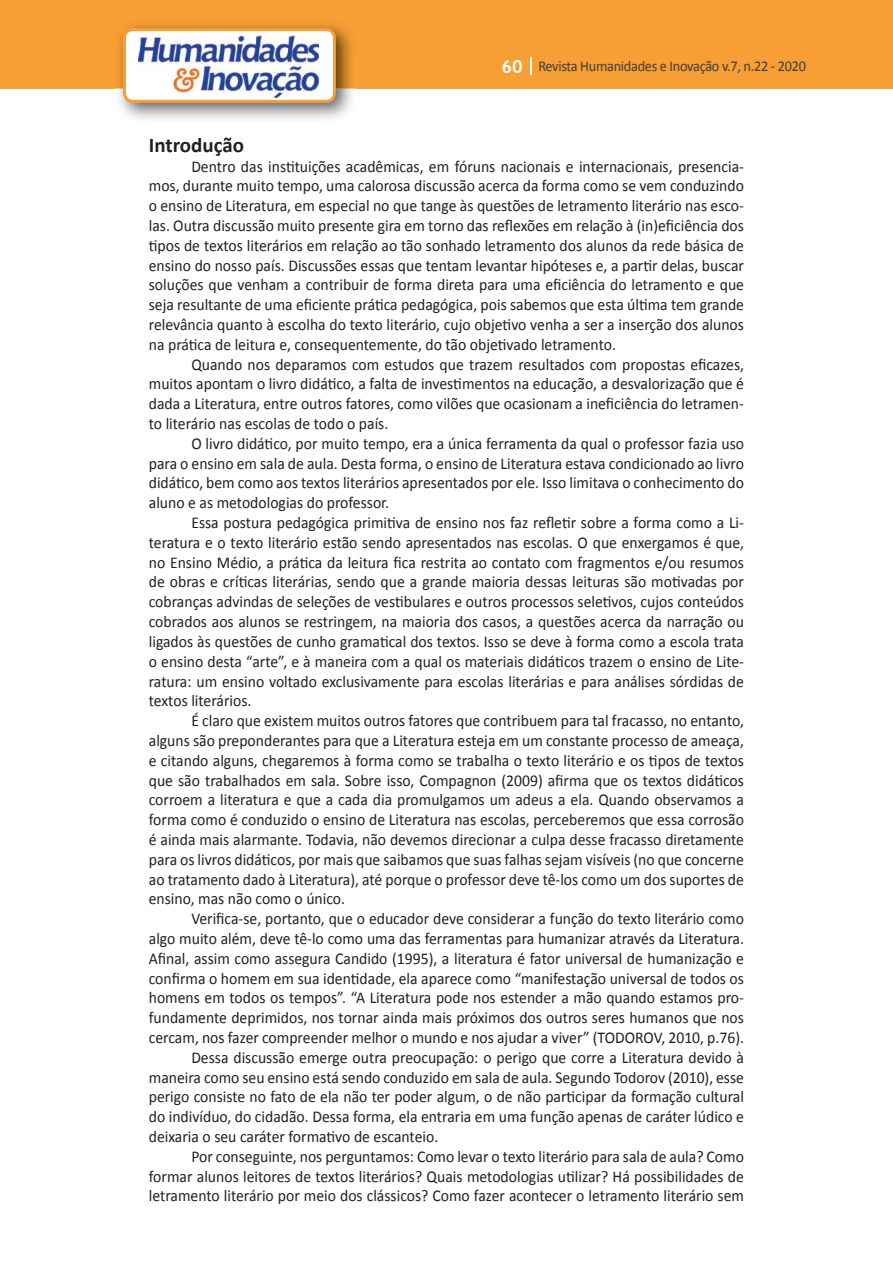
<style>
.page{position:relative;width:893px;height:1263px;background:#fff}
.page>*{position:absolute;margin:0;border:0;box-sizing:border-box;transform-origin:0 0}
.t1{font:700 21px "Calibri";color:#231f20}
.t2{font:16.5px/19.8px "Calibri";color:#231f20;text-align:justify;scale:.95 1}
.t3{font:15px "Calibri";letter-spacing:-.02em;color:#3e3e3f;scale:.95 1}
.s1{font-family:"Trebuchet MS";font-weight:700;font-size:18px;color:#fff}
</style>
<div class="page">
<div style="left:0;top:0;width:893px;height:88px;background:#f79e34"></div>
<svg style="left:530px;top:57px;width:2px;height:18px"></svg>
<img style="left:115px;top:24px;width:241px;height:95px">
<svg style="left:123px;top:28px;width:213px;height:75px"></svg>
<p class="t3" style="left:501px;top:57px;width:322px"><span class="s1">60</span> Revista Humanidades e Inovação v.7, n.22 - 2020</p>
<p class="t1" style="left:149px;top:131px;width:97px">Introdução</p>
<p class="t2" style="left:149px;top:156px;width:628px;text-indent:43px">Dentro das instituições acadêmicas, em fóruns nacionais e internacionais, presencia&shy;mos, durante muito tempo, uma calorosa discussão acerca da forma como se vem conduzindo o ensino de Literatura, em especial no que tange às questões de letramento literário nas esco&shy;las. Outra discussão muito presente gira em torno das reflexões em relação à (in)eficiência dos tipos de textos literários em relação ao tão sonhado letramento dos alunos da rede básica de ensino do nosso país. Discussões essas que tentam levantar hipóteses e, a partir delas, buscar soluções que venham a contribuir de forma direta para uma eficiência do letramento e que seja resultante de uma eficiente prática pedagógica, pois sabemos que esta última tem grande relevância quanto à escolha do texto literário, cujo objetivo venha a ser a inserção dos alunos na prática de leitura e, consequentemente, do tão objetivado letramento.</p>
<p class="t2" style="left:149px;top:354px;width:628px;text-indent:43px">Quando nos deparamos com estudos que trazem resultados com propostas eficazes, muitos apontam o livro didático, a falta de investimentos na educação, a desvalorização que é dada a Literatura, entre outros fatores, como vilões que ocasionam a ineficiência do letramen&shy;to literário nas escolas de todo o país.</p>
<p class="t2" style="left:149px;top:433px;width:628px;text-indent:43px">O livro didático, por muito tempo, era a única ferramenta da qual o professor fazia uso para o ensino em sala de aula. Desta forma, o ensino de Literatura estava condicionado ao livro didático, bem como aos textos literários apresentados por ele. Isso limitava o conhecimento do aluno e as metodologias do professor.</p>
<p class="t2" style="left:149px;top:513px;width:628px;text-indent:43px">Essa postura pedagógica primitiva de ensino nos faz refletir sobre a forma como a Li&shy;teratura e o texto literário estão sendo apresentados nas escolas. O que enxergamos é que, no Ensino Médio, a prática da leitura fica restrita ao contato com fragmentos e/ou resumos de obras e críticas literárias, sendo que a grande maioria dessas leituras são motivadas por cobranças advindas de seleções de vestibulares e outros processos seletivos, cujos conteúdos cobrados aos alunos se restringem, na maioria dos casos, a questões acerca da narração ou ligados às questões de cunho gramatical dos textos. Isso se deve à forma como a escola trata o ensino desta “arte”, e à maneira com a qual os materiais didáticos trazem o ensino de Lite&shy;ratura: um ensino voltado exclusivamente para escolas literárias e para análises sórdidas de textos literários.</p>
<p class="t2" style="left:149px;top:711px;width:628px;text-indent:43px">É claro que existem muitos outros fatores que contribuem para tal fracasso, no entanto, alguns são preponderantes para que a Literatura esteja em um constante processo de ameaça, e citando alguns, chegaremos à forma como se trabalha o texto literário e os tipos de textos que são trabalhados em sala. Sobre isso, Compagnon (2009) afirma que os textos didáticos corroem a literatura e que a cada dia promulgamos um adeus a ela. Quando observamos a forma como é conduzido o ensino de Literatura nas escolas, perceberemos que essa corrosão é ainda mais alarmante. Todavia, não devemos direcionar a culpa desse fracasso diretamente para os livros didáticos, por mais que saibamos que suas falhas sejam visíveis (no que concerne ao tratamento dado à Literatura), até porque o professor deve tê-los como um dos suportes de ensino, mas não como o único.</p>
<p class="t2" style="left:191px;top:909px;width:583px">Verifica-se, portanto, que o educador deve considerar a função do texto literário como</p>
<p class="t2" style="left:149px;top:928px;width:628px">algo muito além, deve tê-lo como uma das ferramentas para humanizar através da Literatura.</p>
<p class="t2" style="left:149px;top:948px;width:628px">Afinal, assim como assegura Candido (1995), a literatura é fator universal de humanização e</p>
<p class="t2" style="left:149px;top:968px;width:628px">confirma o homem em sua identidade, ela aparece como “manifestação universal de todos os</p>
<p class="t2" style="left:149px;top:988px;width:628px">homens em todos os tempos”. “A Literatura pode nos estender a mão quando estamos pro-</p>
<p class="t2" style="left:149px;top:1008px;width:628px">fundamente deprimidos, nos tornar ainda mais próximos dos outros seres humanos que nos</p>
<p class="t2" style="left:149px;top:1027px;width:628px">cercam, nos fazer compreender melhor o mundo e nos ajudar a viver” (TODOROV, 2010, p.76).</p>
<p class="t2" style="left:191px;top:1047px;width:583px">Dessa discussão emerge outra preocupação: o perigo que corre a Literatura devido à</p>
<p class="t2" style="left:149px;top:1067px;width:628px">maneira como seu ensino está sendo conduzido em sala de aula. Segundo Todorov (2010), esse</p>
<p class="t2" style="left:149px;top:1087px;width:628px">perigo consiste no fato de ela não ter poder algum, o de não participar da formação cultural</p>
<p class="t2" style="left:149px;top:1107px;width:628px">do indivíduo, do cidadão. Dessa forma, ela entraria em uma função apenas de caráter lúdico e</p>
<p class="t2" style="left:149px;top:1126px;width:306px">deixaria o seu caráter formativo de escanteio.</p>
<p class="t2" style="left:191px;top:1146px;width:583px">Por conseguinte, nos perguntamos: Como levar o texto literário para sala de aula? Como</p>
<p class="t2" style="left:149px;top:1166px;width:628px">formar alunos leitores de textos literários? Quais metodologias utilizar? Há possibilidades de</p>
<p class="t2" style="left:149px;top:1186px;width:628px">letramento literário por meio dos clássicos? Como fazer acontecer o letramento literário sem</p>
</div>
